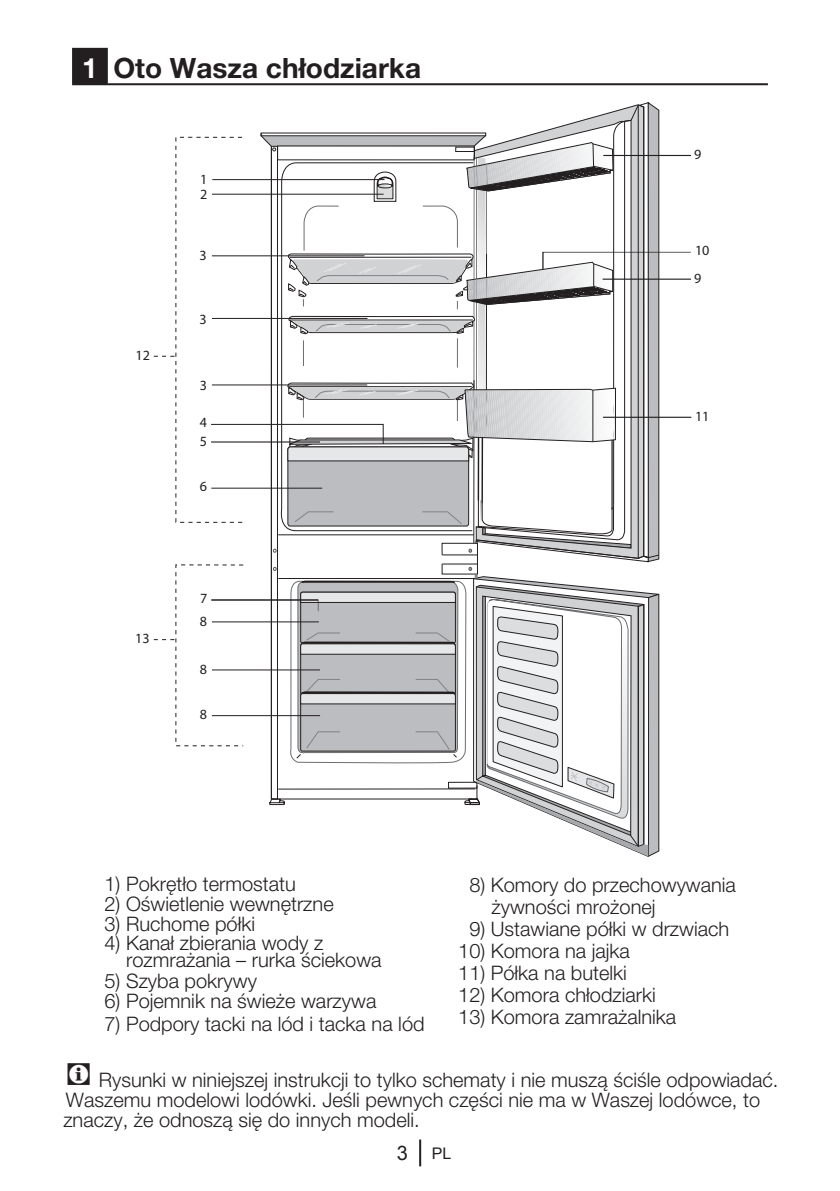
<style>
.page{position:relative;width:840px;height:1191px;background:#fff}
.page>*{position:absolute;margin:0;border:0;box-sizing:border-box;transform-origin:0 0}
.t1{font:700 28px "Helvetica Neue LT Pro";color:#231f20}
.t2{font:300 20px/19.8px "Helvetica Neue LT Pro";color:#231f20}
.t3{font:16px "Arial";color:#231f20}
.t4{font:14px "Myriad Pro";color:#231f20}
.t5{font:italic 14px "O Futura";color:#231f20}
.s1{color:#fff}
.s2{font-family:"ZIWARNUN";font-weight:400;font-size:32px}
.s3{font-size:20px}
</style>
<div class="page">
<hr style="left:419px;top:1139px;width:2px;height:27px;background:#231f20">
<div style="left:73px;top:49px;width:34px;height:35px;background:#231f20"></div>
<div style="left:72px;top:48px;width:36px;height:36px;border:2px solid #231f20"></div>
<hr style="left:72px;top:83px;width:695px;height:2px;background:#231f20">
<svg style="left:153px;top:137px;width:57px;height:609px"></svg>
<hr style="left:602px;top:417px;width:89px;height:1px;background:#231f20">
<svg style="left:210px;top:102px;width:480px;height:755px"></svg>
<h1 class="t1" style="left:82px;top:50px;width:340px"><span class="s1">1</span> Oto Wasza chłodziarka</h1>
<p class="t5" style="left:200px;top:171px;width:9px">1</p>
<p class="t5" style="left:200px;top:186px;width:9px">2</p>
<p class="t5" style="left:199px;top:247px;width:9px">3</p>
<p class="t4" style="left:135px;top:347px;width:16px">12</p>
<p class="t4" style="left:135px;top:630px;width:16px">13</p>
<p class="t5" style="left:199px;top:310px;width:9px">3</p>
<p class="t5" style="left:200px;top:377px;width:9px">3</p>
<p class="t4" style="left:200px;top:414px;width:9px">4</p>
<p class="t4" style="left:200px;top:432px;width:9px">5</p>
<p class="t4" style="left:200px;top:478px;width:9px">6</p>
<p class="t4" style="left:200px;top:590px;width:9px">7</p>
<p class="t4" style="left:200px;top:613px;width:9px">8</p>
<p class="t4" style="left:200px;top:660px;width:9px">8</p>
<p class="t4" style="left:200px;top:705px;width:9px">8</p>
<p class="t4" style="left:693px;top:145px;width:9px">9</p>
<p class="t4" style="left:694px;top:242px;width:16px">10</p>
<p class="t4" style="left:693px;top:269px;width:9px">9</p>
<p class="t4" style="left:694px;top:408px;width:16px">11</p>
<p class="t2" style="left:104px;top:873px;width:193px">1) Pokrętło termostatu</p>
<p class="t2" style="left:104px;top:893px;width:230px">2) Oświetlenie wewnętrzne</p>
<p class="t2" style="left:104px;top:913px;width:152px">3) Ruchome półki</p>
<p class="t2" style="left:126px;top:933px;width:257px;line-height:17.2px;text-indent:-22px">4) Kanał zbierania wody z rozmrażania – rurka ściekowa</p>
<p class="t2" style="left:104px;top:970px;width:154px">5) Szyba pokrywy</p>
<p class="t2" style="left:104px;top:990px;width:273px">6) Pojemnik na świeże warzywa</p>
<p class="t2" style="left:104px;top:1013px;width:321px">7) Podpory tacki na lód i tacka na lód</p>
<p class="t2" style="left:491px;top:873px;width:246px;line-height:22px;text-indent:-22px">8) Komory do przechowywania żywności mrożonej</p>
<p class="t2" style="left:469px;top:918px;width:261px">9) Ustawiane półki w drzwiach</p>
<p class="t2" style="left:458px;top:940px;width:173px">10) Komora na jajka</p>
<p class="t2" style="left:458px;top:962px;width:170px">11) Półka na butelki</p>
<p class="t2" style="left:458px;top:984px;width:199px">12) Komora chłodziarki</p>
<p class="t2" style="left:458px;top:1006px;width:219px">13) Komora zamrażalnika</p>
<p class="t2" style="left:63px;top:1069px;width:716px"><span class="s2">C</span> Rysunki w niniejszej instrukcji to tylko schematy i nie muszą ściśle odpowiadać.<br>Waszemu modelowi lodówki. Jeśli pewnych części nie ma w Waszej lodówce, to znaczy, że odnoszą się do innych modeli.</p>
<p class="t3" style="left:396px;top:1142px;width:56px"><span class="s3">3</span> PL</p>
</div>
